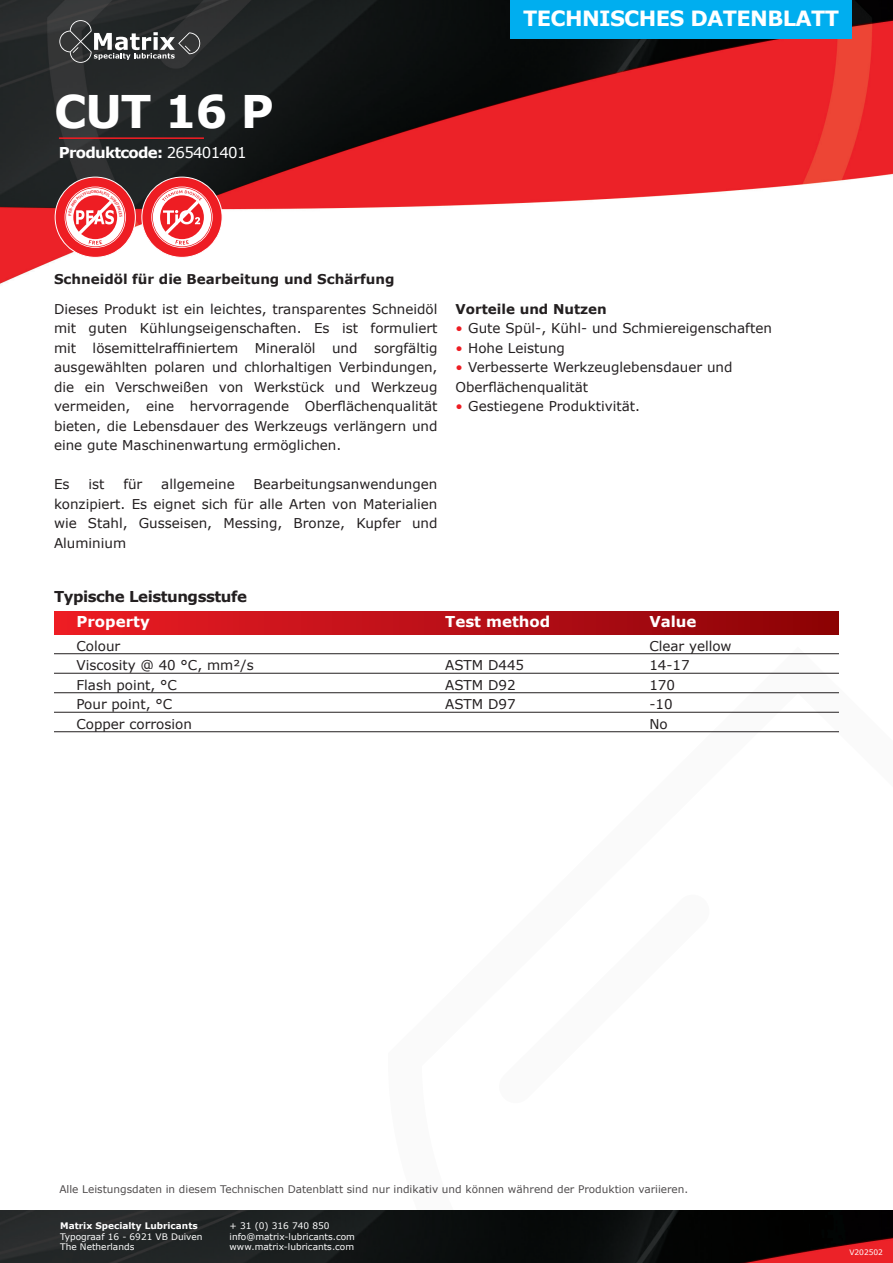
<style>
.page{position:relative;width:893px;height:1263px;background:#fff}
.page>*{position:absolute;margin:0;border:0;box-sizing:border-box;transform-origin:0 0}
.t1{font:700 45px "Verdana";color:#fff}
.t2{font:700 21px "Verdana";letter-spacing:-.03em;color:#fff}
.t3{font:700 15px "Verdana";color:#fff}
.t4{font:700 15px "Verdana";letter-spacing:-.03em;color:#231f20}
.t5{font:700 15px "Verdana";letter-spacing:-.05em;color:#fff}
.t6{font:13.5px/19.5px "Verdana";color:#231f20;text-align:justify}
.t7{font:700 13.5px "Verdana";color:#231f20}
.t8{font:10.5px "Verdana";color:#231f20}
.t9{font:9px/10.5px "Verdana";color:#fff}
.t10{font:700 9px "Verdana";color:#fff}
.t11{font:7.5px "Verdana";color:#fff}
.s1{font-weight:400}
.s2{color:#ee1d23}
</style>
<div class="page">
<img style="left:0;top:0;width:893px;height:655px">
<svg style="left:388px;top:646px;width:505px;height:565px"></svg>
<div style="left:510px;top:0;width:342px;height:38px;background:#00aeef"></div>
<svg style="left:59px;top:20px;width:141px;height:43px;background:#4f5152"></svg>
<img style="left:0;top:1211px;width:893px;height:52px">
<div style="left:54px;top:611px;width:785px;height:23px;background:linear-gradient(to right,#ec1d26,#8a0207)"></div>
<hr style="left:54px;top:653px;width:785px;height:1px;background:#231f20">
<hr style="left:54px;top:673px;width:785px;height:1px;background:#231f20">
<hr style="left:54px;top:692px;width:785px;height:1px;background:#231f20">
<hr style="left:54px;top:712px;width:785px;height:1px;background:#231f20">
<hr style="left:54px;top:731px;width:785px;height:1px;background:#231f20">
<hr style="left:59px;top:137px;width:145px;height:2px;background:#ee1d23">
<svg style="left:55px;top:177px;width:168px;height:81px"></svg>
<h1 class="t1" style="left:54px;top:83px;width:221px">CUT 16 P</h1>
<p class="t5" style="left:59px;top:143px;width:189px">Produktcode: <span class="s1">265401401</span></p>
<h2 class="t2" style="left:523px;top:5px;width:318px">TECHNISCHES DATENBLATT</h2>
<p class="t7" style="left:54px;top:270px;width:342px">Schneidöl für die Bearbeitung und Schärfung</p>
<p class="t6" style="left:54px;top:299px;width:385px">Dieses Produkt ist ein leichtes, transparentes Schneidöl mit guten Kühlungseigenschaften. Es ist formuliert mit lösemittelraffiniertem Mineralöl und sorgfältig ausgewählten polaren und chlorhaltigen Verbindungen, die ein Verschweißen von Werkstück und Werkzeug vermeiden, eine hervorragende Oberflächenqualität bieten, die Lebensdauer des Werkzeugs verlängern und eine gute Maschinenwartung ermöglichen.</p>
<p class="t6" style="left:54px;top:475px;width:17px">Es</p>
<p class="t6" style="left:88px;top:475px;width:18px">ist</p>
<p class="t6" style="left:123px;top:475px;width:21px">für</p>
<p class="t6" style="left:161px;top:475px;width:75px">allgemeine</p>
<p class="t6" style="left:54px;top:475px;width:385px;text-indent:200px">Bearbeitungsanwendungen konzipiert. Es eignet sich für alle Arten von Materialien wie Stahl, Gusseisen, Messing, Bronze, Kupfer und Aluminium</p>
<p class="t7" style="left:455px;top:300px;width:153px">Vorteile und Nutzen</p>
<p class="t6" style="left:455px;top:319px;width:318px"><span class="s2">•</span> Gute Spül-, Kühl- und Schmiereigenschaften</p>
<p class="t6" style="left:455px;top:338px;width:111px"><span class="s2">•</span> Hohe Leistung</p>
<p class="t6" style="left:455px;top:358px;width:278px"><span class="s2">•</span> Verbesserte Werkzeuglebensdauer und<br>Oberflächenqualität</p>
<p class="t6" style="left:455px;top:397px;width:186px"><span class="s2">•</span> Gestiegene Produktivität.</p>
<p class="t4" style="left:54px;top:586px;width:195px">Typische Leistungsstufe</p>
<p class="t3" style="left:76px;top:612px;width:75px">Property</p>
<p class="t3" style="left:445px;top:612px;width:107px">Test method</p>
<p class="t3" style="left:649px;top:612px;width:49px">Value</p>
<p class="t6" style="left:76px;top:636px;width:45px">Colour</p>
<p class="t6" style="left:649px;top:636px;width:84px">Clear yellow</p>
<p class="t6" style="left:76px;top:656px;width:179px">Viscosity @ 40 °C, mm²/s</p>
<p class="t6" style="left:445px;top:656px;width:81px">ASTM D445</p>
<p class="t6" style="left:649px;top:656px;width:42px">14-17</p>
<p class="t6" style="left:76px;top:675px;width:102px">Flash point, °C</p>
<p class="t6" style="left:445px;top:675px;width:72px">ASTM D92</p>
<p class="t6" style="left:649px;top:675px;width:27px">170</p>
<p class="t6" style="left:76px;top:695px;width:97px">Pour point, °C</p>
<p class="t6" style="left:445px;top:695px;width:72px">ASTM D97</p>
<p class="t6" style="left:649px;top:695px;width:25px">-10</p>
<p class="t6" style="left:76px;top:714px;width:117px">Copper corrosion</p>
<p class="t6" style="left:649px;top:714px;width:20px">No</p>
<p class="t8" style="left:59px;top:1183px;width:630px">Alle Leistungsdaten in diesem Technischen Datenblatt sind nur indikativ und können während der Produktion variieren.</p>
<p class="t10" style="left:60px;top:1220px;width:139px">Matrix Specialty Lubricants</p>
<p class="t9" style="left:60px;top:1231px;width:144px">Typograaf 16 - 6921 VB Duiven<br>The Netherlands</p>
<p class="t9" style="left:230px;top:1221px;width:127px">+ 31 (0) 316 740 850 info@matrix-lubricants.com www.matrix-lubricants.com</p>
<p class="t11" style="left:849px;top:1247px;width:35px">V202502</p>
</div>
